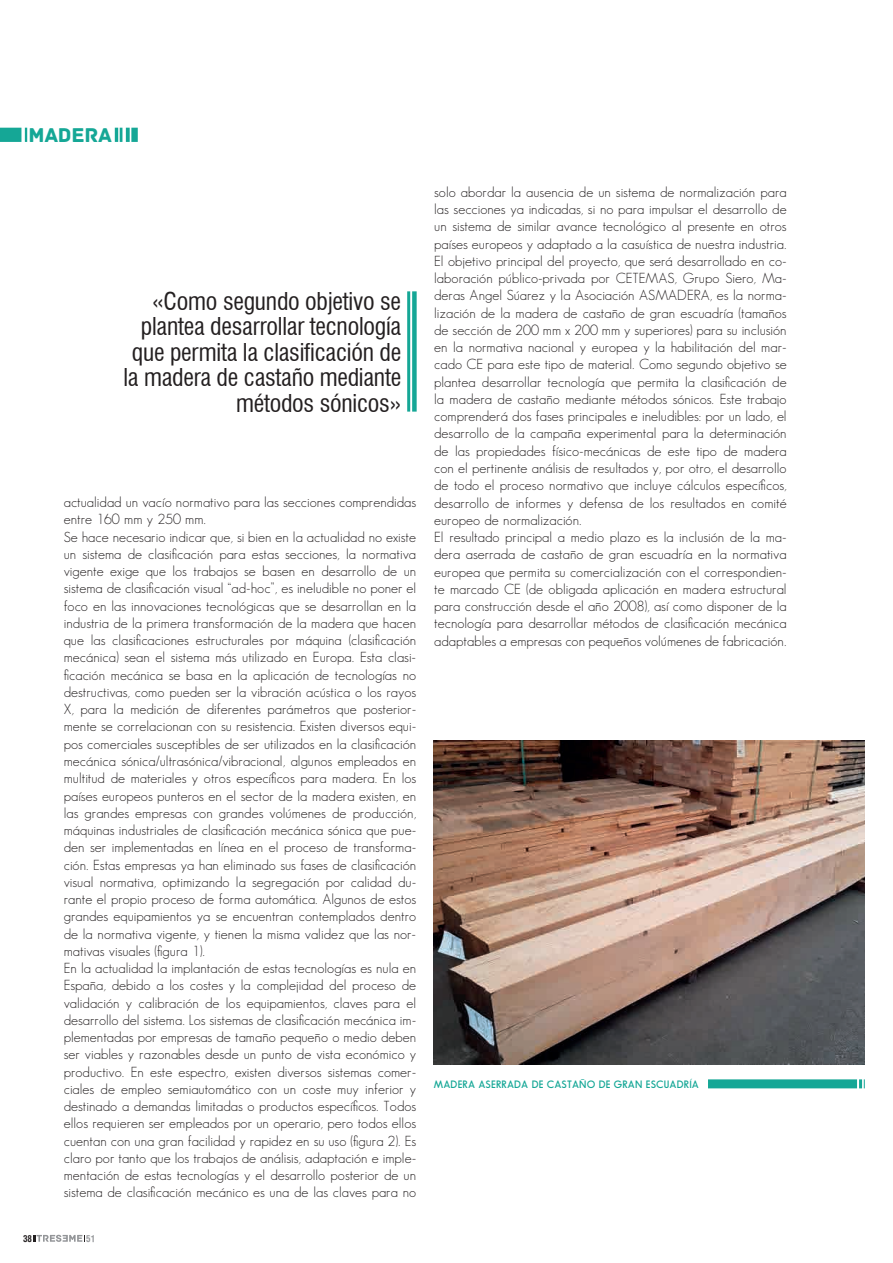
<style>
.page{position:relative;width:893px;height:1263px;background:#fff}
.page>*{position:absolute;margin:0;border:0;box-sizing:border-box;transform-origin:0 0}
.t1{font:condensed 24px/25.5px "Swiss 721 BT";letter-spacing:-.01em;color:#231f20;text-align:right}
.t2{font:21px "Archive";letter-spacing:-.01em;color:#15a796}
.t3{font:14.25px/17.2px "Sans Serif FLF";color:#231f20}
.t4{font:600 10.5px "Sans Serif FLF";letter-spacing:.015em;color:#15a796}
.t5{font:9px "Swiss 721 Bold Condensed BT";color:#231f20}
.t6{font:9px "Swiss 721 Bold Condensed BT";color:#939598}
</style>
<div class="page">
<div style="left:131px;top:128px;width:7px;height:14px;background:#15a796"></div>
<hr style="left:115px;top:128px;width:3px;height:14px;background:#15a796">
<svg style="left:120px;top:128px;width:2px;height:14px"></svg>
<svg style="left:126px;top:128px;width:4px;height:14px"></svg>
<div style="left:0;top:128px;width:21px;height:14px;background:#15a796"></div>
<svg style="left:25px;top:128px;width:2px;height:14px"></svg>
<svg style="left:33px;top:1235px;width:52px;height:7px"></svg>
<img style="left:434px;top:741px;width:430px;height:324px">
<div style="left:708px;top:1079px;width:149px;height:9px;background:#15a796"></div>
<svg style="left:859px;top:1079px;width:6px;height:9px"></svg>
<div style="left:412px;top:291px;width:5px;height:121px;background:#15a796"></div>
<hr style="left:407px;top:291px;width:3px;height:121px;background:#15a796">
<h2 class="t2" style="left:28px;top:122px;width:85px">MADERA</h2>
<h1 class="t1" style="left:123px;top:288px;width:279px">«Como segundo objetivo se plantea desarrollar tecnología que permita la clasificación de la madera de castaño mediante métodos sónicos»</h1>
<p class="t3" style="left:64px;top:493px;width:354px">actualidad un vacío normativo para las secciones comprendidas entre 160 mm y 250 mm.<br>Se hace necesario indicar que, si bien en la actualidad no existe un sistema de clasificación para estas secciones, la normativa vigente exige que los trabajos se basen en desarrollo de un sistema de clasificación visual “ad-hoc”, es ineludible no poner el foco en las innovaciones tecnológicas que se desarrollan en la industria de la primera transformación de la madera que hacen que las clasificaciones estructurales por máquina (clasificación mecánica) sean el sistema más utilizado en Europa. Esta clasi&shy;ficación mecánica se basa en la aplicación de tecnologías no destructivas, como pueden ser la vibración acústica o los rayos X, para la medición de diferentes parámetros que posterior&shy;mente se correlacionan con su resistencia. Existen diversos equi&shy;pos comerciales susceptibles de ser utilizados en la clasificación mecánica sónica/ultrasónica/vibracional, algunos empleados en multitud de materiales y otros específicos para madera. En los países europeos punteros en el sector de la madera existen, en las grandes empresas con grandes volúmenes de producción, máquinas industriales de clasificación mecánica sónica que pue&shy;den ser implementadas en línea en el proceso de transforma&shy;ción. Estas empresas ya han eliminado sus fases de clasificación visual normativa, optimizando la segregación por calidad du&shy;rante el propio proceso de forma automática. Algunos de estos grandes equipamientos ya se encuentran contemplados dentro de la normativa vigente, y tienen la misma validez que las nor&shy;mativas visuales (figura 1).<br>En la actualidad la implantación de estas tecnologías es nula en España, debido a los costes y la complejidad del proceso de validación y calibración de los equipamientos, claves para el desarrollo del sistema. Los sistemas de clasificación mecánica im&shy;plementadas por empresas de tamaño pequeño o medio deben ser viables y razonables desde un punto de vista económico y productivo. En este espectro, existen diversos sistemas comer&shy;ciales de empleo semiautomático con un coste muy inferior y destinado a demandas limitadas o productos específicos. Todos ellos requieren ser empleados por un operario, pero todos ellos cuentan con una gran facilidad y rapidez en su uso (figura 2). Es claro por tanto que los trabajos de análisis, adaptación e imple&shy;mentación de estas tecnologías y el desarrollo posterior de un sistema de clasificación mecánico es una de las claves para no</p>
<p class="t5" style="left:23px;top:1233px;width:11px">38</p>
<p class="t6" style="left:86px;top:1233px;width:10px">51</p>
<p class="t3" style="left:434px;top:183px;width:354px">solo abordar la ausencia de un sistema de normalización para las secciones ya indicadas, si no para impulsar el desarrollo de un sistema de similar avance tecnológico al presente en otros países europeos y adaptado a la casuística de nuestra industria.<br>El objetivo principal del proyecto, que será desarrollado en co&shy;laboración público-privada por CETEMAS, Grupo Siero, Ma&shy;deras Angel Súarez y la Asociación ASMADERA, es la norma&shy;lización de la madera de castaño de gran escuadría (tamaños de sección de 200 mm x 200 mm y superiores) para su inclusión en la normativa nacional y europea y la habilitación del mar&shy;cado CE para este tipo de material. Como segundo objetivo se plantea desarrollar tecnología que permita la clasificación de la madera de castaño mediante métodos sónicos. Este trabajo comprenderá dos fases principales e ineludibles: por un lado, el desarrollo de la campaña experimental para la determinación de las propiedades físico-mecánicas de este tipo de madera con el pertinente análisis de resultados y, por otro, el desarrollo de todo el proceso normativo que incluye cálculos específicos, desarrollo de informes y defensa de los resultados en comité europeo de normalización.<br>El resultado principal a medio plazo es la inclusión de la ma&shy;dera aserrada de castaño de gran escuadría en la normativa europea que permita su comercialización con el correspondien&shy;te marcado CE (de obligada aplicación en madera estructural para construcción desde el año 2008), así como disponer de la tecnología para desarrollar métodos de clasificación mecánica adaptables a empresas con pequeños volúmenes de fabricación.</p>
<p class="t4" style="left:434px;top:1078px;width:267px">MADERA ASERRADA DE CASTAÑO DE GRAN ESCUADRÍA</p>
</div>
